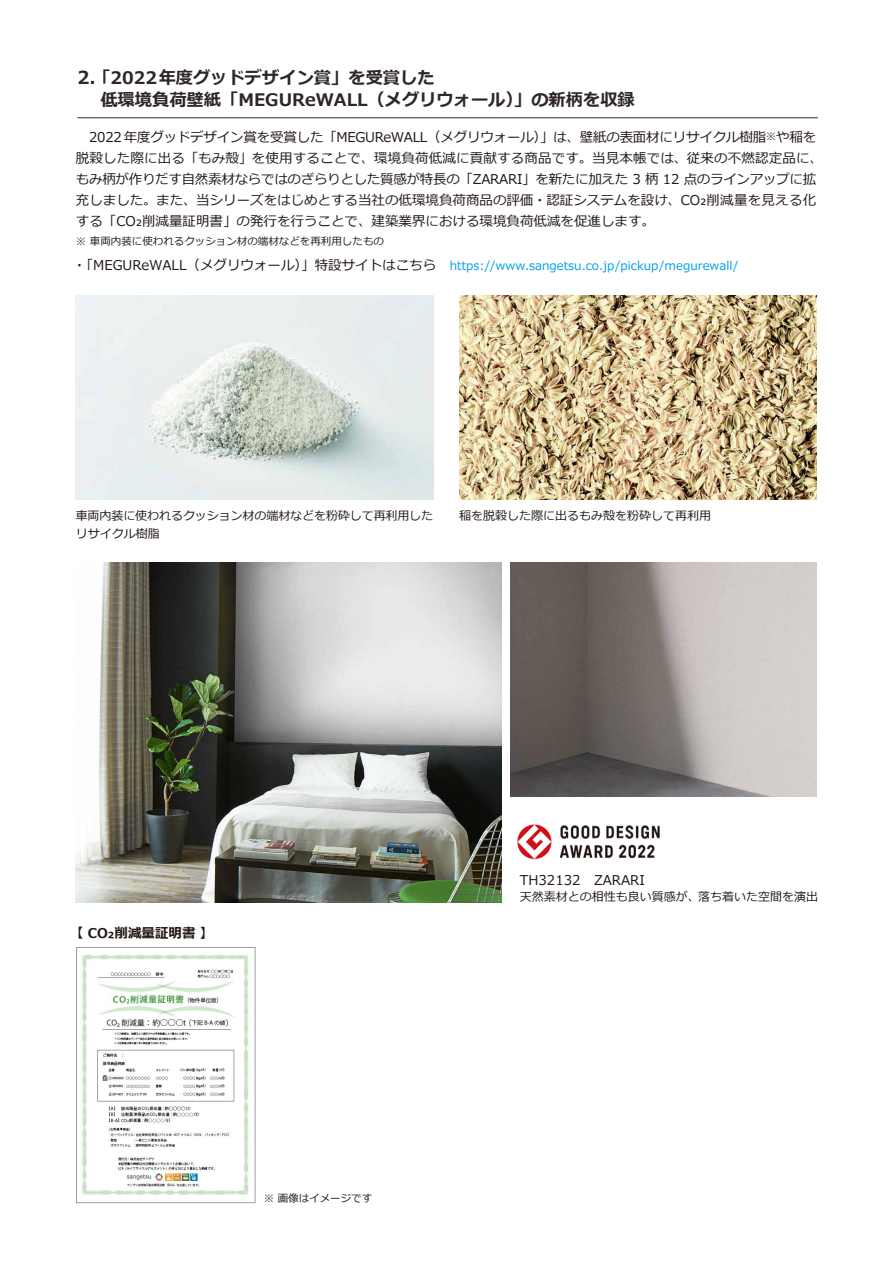
<style>
.page{position:relative;width:893px;height:1263px;background:#fff}
.page>*{position:absolute;margin:0;border:0;box-sizing:border-box;transform-origin:0 0}
.t1{font:700 17.25px/22.2px "Meiryo";color:#2f2725}
.t2{font:13.5px/21px "Meiryo";color:#221815}
.t3{font:700 13.5px "Meiryo";color:#221815}
.t4{font:12px "Meiryo";color:#221815}
.t5{font:12px "Meiryo";color:#00a0e9}
.t6{font:10.5px "Meiryo";color:#221815}
.s1{font-size:18px}
.s2{font-size:13.5px;color:#221815}
</style>
<div class="page">
<img style="left:517px;top:824px;width:143px;height:36px">
<hr style="left:77px;top:117px;width:741px;height:1px;background:#2f2725">
<img style="left:76px;top:562px;width:425px;height:340px">
<img style="left:82px;top:954px;width:167px;height:241px">
<div style="left:76px;top:947px;width:179px;height:256px;border:1px solid #9fa0a0"></div>
<img style="left:76px;top:295px;width:357px;height:204px">
<img style="left:459px;top:295px;width:357px;height:204px">
<img style="left:510px;top:562px;width:306px;height:234px">
<p class="t1" style="left:77px;top:67px;width:559px"><span class="s1">2.</span> 「2022年度グッドデザイン賞」を受賞した<br>　 低環境負荷壁紙「MEGUReWALL（メグリウォール）」の新柄を収録</p>
<p class="t2" style="left:76px;top:128px;width:749px">　2022年度グッドデザイン賞を受賞した「MEGUReWALL（メグリウォール）」は、壁紙の表面材にリサイクル樹脂<sup>※</sup>や稲を脱穀した際に出る「もみ殻」を使用することで、環境負荷低減に貢献する商品です。当見本帳では、従来の不燃認定品に、もみ柄が作りだす自然素材ならではのざらりとした質感が特長の「ZARARI」を新たに加えた 3 柄 12 点のラインアップに拡充しました。また、当シリーズをはじめとする当社の低環境負荷商品の評価・認証システムを設け、CO₂削減量を見える化する「CO₂削減量証明書」の発行を行うことで、建築業界における環境負荷低減を促進します。</p>
<p class="t6" style="left:76px;top:234px;width:310px">※ 車両内装に使われるクッション材の端材などを再利用したもの</p>
<p class="t5" style="left:73px;top:257px;width:667px"><span class="s2">・「MEGUReWALL（メグリウォール）」特設サイトはこちら　</span>https://www.sangetsu.co.jp/pickup/megurewall/</p>
<p class="t4" style="left:76px;top:507px;width:359px">車両内装に使われるクッション材の端材などを粉砕して再利用した</p>
<p class="t4" style="left:459px;top:507px;width:253px">稲を脱穀した際に出るもみ殻を粉砕して再利用</p>
<p class="t4" style="left:76px;top:525px;width:85px">リサイクル樹脂</p>
<p class="t3" style="left:70px;top:923px;width:145px">【 CO₂削減量証明書 】</p>
<p class="t6" style="left:264px;top:1191px;width:110px">※ 画像はイメージです</p>
<p class="t2" style="left:520px;top:870px;width:127px">TH32132　ZARARI</p>
<p class="t4" style="left:520px;top:889px;width:300px">天然素材との相性も良い質感が、落ち着いた空間を演出</p>
</div>
